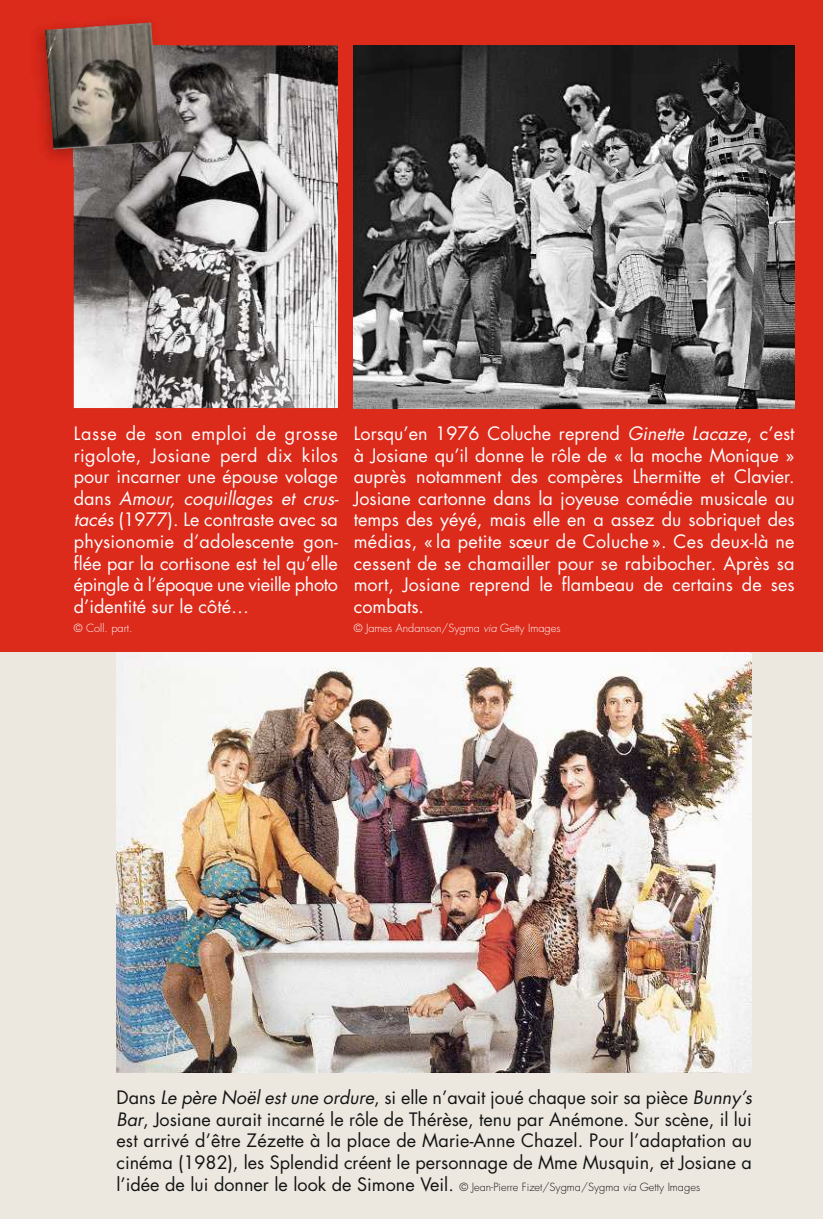
<style>
.page{position:relative;width:823px;height:1219px;background:#fff}
.page>*{position:absolute;margin:0;border:0;box-sizing:border-box;transform-origin:0 0}
.t1{font:18px/21.6px "Futura Std";color:#fefefe;text-align:justify}
.t2{font:18px/21.6px "Futura Std";color:#131413;text-align:justify}
.t3{font:300 11px "Futura Std";color:#131413}
.t4{font:300 11px "Futura Std";color:#fefefe}
.s1{font-style:italic}
.s2{font-weight:400;font-size:18px}
</style>
<div class="page">
<div style="left:0;top:0;width:822px;height:652px;background:#dc2a1b"></div>
<div style="left:0;top:652px;width:822px;height:567px;background:#ece8df"></div>
<img style="left:74px;top:45px;width:264px;height:363px">
<img style="left:353px;top:45px;width:441px;height:363px">
<img style="left:116px;top:652px;width:635px;height:420px">
<img style="left:37px;top:22px;width:115px;height:144px">
<img style="left:74px;top:45px;width:94px;height:121px">
<img style="left:45px;top:23px;width:114px;height:126px">
<p class="t1" style="left:74px;top:423px;width:266px">Lasse de son emploi de grosse rigolote, Josiane perd dix kilos pour incarner une épouse volage dans <span class="s1">Amour, coquillages et crus&shy;tacés</span> (1977). Le contraste avec sa physionomie d’adolescente gon&shy;flée par la cortisone est tel qu’elle épingle à l’époque une vieille photo d’identité sur le côté…</p>
<p class="t4" style="left:74px;top:621px;width:60px">© Coll. part.</p>
<p class="t1" style="left:353px;top:423px;width:442px">Lorsqu’en 1976 Coluche reprend <span class="s1">Ginette Lacaze</span>, c’est à Josiane qu’il donne le rôle de « la moche Monique » auprès notamment des compères Lhermitte et Clavier.<br>Josiane cartonne dans la joyeuse comédie musicale au temps des yéyé, mais elle en a assez du sobriquet des médias, « la petite sœur de Coluche ». Ces deux-là ne cessent de se chamailler pour se rabibocher. Après sa mort, Josiane reprend le flambeau de certains de ses combats.</p>
<p class="t4" style="left:353px;top:621px;width:208px">© James Andanson/Sygma <span class="s1">via</span> Getty Images</p>
<p class="t2" style="left:116px;top:1087px;width:636px">Dans <span class="s1">Le père Noël est une ordure</span>, si elle n’avait joué chaque soir sa pièce <span class="s1">Bunny’s Bar</span>, Josiane aurait incarné le rôle de Thérèse, tenu par Anémone. Sur scène, il lui est arrivé d’être Zézette à la place de Marie-Anne Chazel. Pour l’adaptation au cinéma (1982), les Splendid créent le personnage de Mme Musquin, et Josiane a</p>
<p class="t3" style="left:116px;top:1180px;width:584px"><span class="s2">l’idée de lui donner le look de Simone Veil.</span> © Jean-Pierre Fizet/Sygma/Sygma <span class="s1">via</span> Getty Images</p>
</div>
